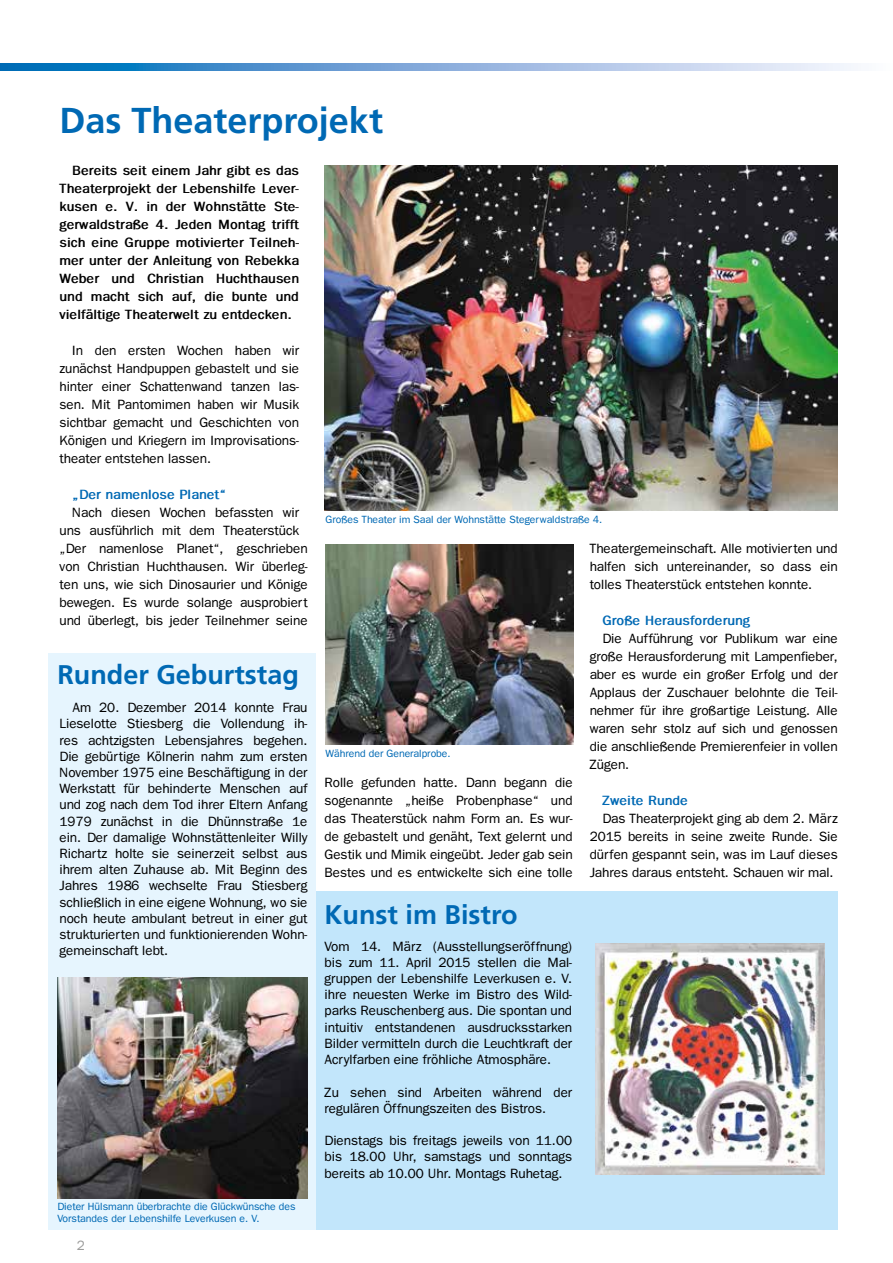
<style>
.page{position:relative;width:893px;height:1263px;background:#fff}
.page>*{position:absolute;margin:0;border:0;box-sizing:border-box;transform-origin:0 0}
.t1{font:700 36px "Frutiger LT Std";color:#0069b4}
.t2{font:700 27px "Frutiger LT Std";color:#0069b4}
.t3{font:13.5px/18px "Franklin Gothic";color:#000;text-align:justify}
.t4{font:700 13.5px/18px "Franklin Gothic";color:#000;text-align:justify}
.t5{font:700 13.5px "Franklin Gothic";color:#0069b4}
.t6{font:13.5px "Franklin Gothic";color:#9d9d9c}
.t7{font:10.5px/12.6px "Franklin Gothic";color:#0069b4}
</style>
<div class="page">
<div style="left:313px;top:891px;width:525px;height:338px;background:#c2e6fb"></div>
<svg style="left:0;top:64px;width:854px;height:7px;background:#7bacda"></svg>
<img style="left:325px;top:166px;width:513px;height:344px">
<div style="left:48px;top:653px;width:268px;height:576px;background:#e6f5fe"></div>
<img style="left:57px;top:978px;width:250px;height:220px">
<img style="left:326px;top:545px;width:248px;height:200px">
<img style="left:595px;top:943px;width:230px;height:231px">
<h1 class="t1" style="left:60px;top:99px;width:325px">Das Theaterprojekt</h1>
<p class="t4" style="left:60px;top:162px;width:241px;text-indent:13px">Bereits seit einem Jahr gibt es das Theaterprojekt der Lebenshilfe Lever&shy;kusen e. V. in der Wohnstätte Ste&shy;gerwaldstraße 4. Jeden Montag trifft sich eine Gruppe motivierter Teilneh&shy;mer unter der Anleitung von Rebekka Weber und Christian Huchthausen und macht sich auf, die bunte und vielfältige Theaterwelt zu entdecken.</p>
<p class="t3" style="left:60px;top:342px;width:241px;text-indent:13px">In den ersten Wochen haben wir zunächst Handpuppen gebastelt und sie hinter einer Schattenwand tanzen las&shy;sen. Mit Pantomimen haben wir Musik sichtbar gemacht und Geschichten von Königen und Kriegern im Improvisations&shy;theater entstehen lassen.</p>
<p class="t5" style="left:72px;top:487px;width:155px">„Der namenlose Planet“</p>
<p class="t3" style="left:60px;top:503px;width:250px;text-align:left;text-indent:13px">Nach diesen Wochen befassten wir uns ausführlich mit dem Theaterstück „Der namenlose Planet“, geschrieben von Christian Huchthausen. Wir überleg&shy;ten uns, wie sich Dinosaurier und Könige bewegen. Es wurde solange ausprobiert und überlegt, bis jeder Teilnehmer seine</p>
<h2 class="t2" style="left:57px;top:658px;width:243px">Runder Geburtstag</h2>
<p class="t3" style="left:60px;top:699px;width:250px;line-height:16.2px;text-indent:13px">Am 20. Dezember 2014 konnte Frau Lieselotte Stiesberg die Vollendung ih&shy;res achtzigsten Lebensjahres begehen.<br>Die gebürtige Kölnerin nahm zum ersten November 1975 eine Beschäftigung in der Werkstatt für behinderte Menschen auf und zog nach dem Tod ihrer Eltern Anfang 1979 zunächst in die Dhünnstraße 1e ein. Der damalige Wohnstättenleiter Willy Richartz holte sie seinerzeit selbst aus ihrem alten Zuhause ab. Mit Beginn des Jahres 1986 wechselte Frau Stiesberg schließlich in eine eigene Wohnung, wo sie noch heute ambulant betreut in einer gut strukturierten und funktionierenden Wohn&shy;gemeinschaft lebt.</p>
<p class="t7" style="left:57px;top:1200px;width:240px">Dieter Hülsmann überbrachte die Glückwünsche des<br>Vorstandes der Lebenshilfe Leverkusen e. V.</p>
<p class="t6" style="left:77px;top:1238px;width:10px">2</p>
<p class="t7" style="left:326px;top:513px;width:278px">Großes Theater im Saal der Wohnstätte Stegerwaldstraße 4.</p>
<p class="t7" style="left:326px;top:747px;width:127px">Während der Generalprobe.</p>
<p class="t3" style="left:325px;top:773px;width:250px">Rolle gefunden hatte. Dann begann die sogenannte „heiße Probenphase“ und das Theaterstück nahm Form an. Es wur&shy;de gebastelt und genäht, Text gelernt und Gestik und Mimik eingeübt. Jeder gab sein Bestes und es entwickelte sich eine tolle</p>
<h2 class="t2" style="left:325px;top:899px;width:195px">Kunst im Bistro</h2>
<p class="t3" style="left:325px;top:938px;width:249px;line-height:16.2px">Vom 14. März (Ausstellungseröffnung) bis zum 11. April 2015 stellen die Mal&shy;gruppen der Lebenshilfe Leverkusen e. V. ihre neuesten Werke im Bistro des Wild&shy;parks Reuschenberg aus. Die spontan und intuitiv entstandenen ausdrucksstarken Bilder vermitteln durch die Leuchtkraft der Acrylfarben eine fröhliche Atmosphäre.</p>
<p class="t3" style="left:325px;top:1083px;width:249px;line-height:16.2px">Zu sehen sind Arbeiten während der regulären Öffnungszeiten des Bistros.</p>
<p class="t3" style="left:325px;top:1132px;width:249px;line-height:16.2px">Dienstags bis freitags jeweils von 11.00 bis 18.00 Uhr, samstags und sonntags bereits ab 10.00 Uhr. Montags Ruhetag.</p>
<p class="t3" style="left:590px;top:539px;width:250px">Theatergemeinschaft. Alle motivierten und halfen sich untereinander, so dass ein tolles Theaterstück entstehen konnte.</p>
<p class="t5" style="left:602px;top:613px;width:149px">Große Herausforderung</p>
<p class="t3" style="left:590px;top:629px;width:250px;text-indent:13px">Die Aufführung vor Publikum war eine große Herausforderung mit Lampenfieber, aber es wurde ein großer Erfolg und der Applaus der Zuschauer belohnte die Teil&shy;nehmer für ihre großartige Leistung. Alle waren sehr stolz auf sich und genossen die anschließende Premierenfeier in vollen Zügen.</p>
<p class="t5" style="left:602px;top:793px;width:87px">Zweite Runde</p>
<p class="t3" style="left:590px;top:809px;width:250px;text-indent:13px">Das Theaterprojekt ging ab dem 2. März 2015 bereits in seine zweite Runde. Sie dürfen gespannt sein, was im Lauf dieses Jahres daraus entsteht. Schauen wir mal.</p>
</div>
